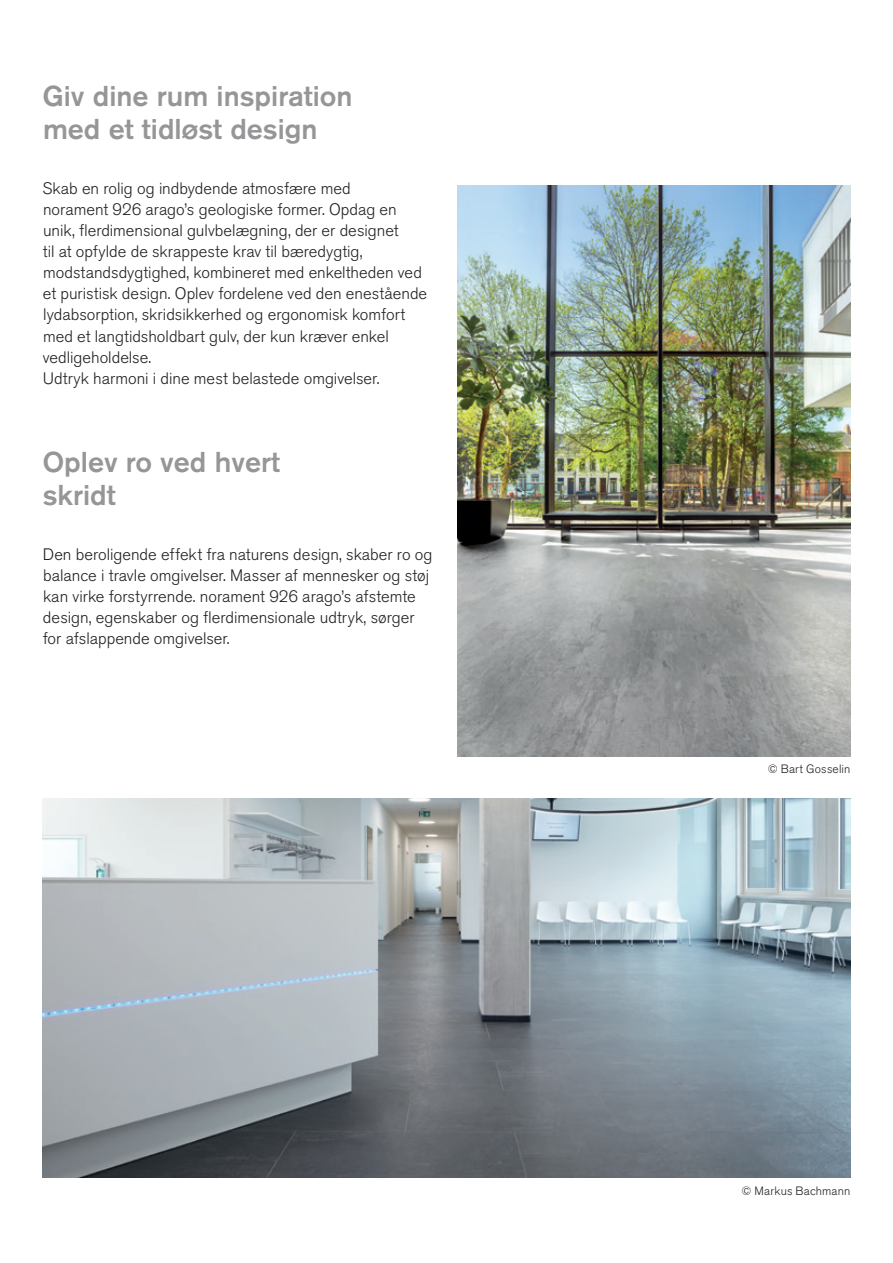
<style>
.page{position:relative;width:893px;height:1263px;background:#fff}
.page>*{position:absolute;margin:0;border:0;box-sizing:border-box;transform-origin:0 0}
.t1{font:500 28.5px/33px "Akzidenz Grotesk Pro";color:#969598}
.t2{font:300 16.5px/21px "Akzidenz Grotesk Pro";color:#231f20}
.t3{font:300 12px "Akzidenz Grotesk Pro";letter-spacing:.015em;color:#231f20}
</style>
<div class="page">
<img style="left:43px;top:799px;width:807px;height:379px">
<img style="left:457px;top:186px;width:393px;height:570px">
<h1 class="t1" style="left:42px;top:79px;width:312px">Giv dine rum inspiration med et tidløst design</h1>
<p class="t2" style="left:42px;top:178px;width:386px">Skab en rolig og indbydende atmosfære med<br>norament 926 arago’s geologiske former. Opdag en unik, flerdimensional gulvbelægning, der er designet<br>til at opfylde de skrappeste krav til bæredygtig, modstandsdygtighed, kombineret med enkeltheden ved et puristisk design. Oplev fordelene ved den enestående lydabsorption, skridsikkerhed og ergonomisk komfort med et langtidsholdbart gulv, der kun kræver enkel vedligeholdelse.<br>Udtryk harmoni i dine mest belastede omgivelser.</p>
<h1 class="t1" style="left:42px;top:445px;width:239px">Oplev ro ved hvert skridt</h1>
<p class="t2" style="left:43px;top:543px;width:391px">Den beroligende effekt fra naturens design, skaber ro og balance i travle omgivelser. Masser af mennesker og støj kan virke forstyrrende. norament 926 arago’s afstemte design, egenskaber og flerdimensionale udtryk, sørger for afslappende omgivelser.</p>
<p class="t3" style="left:768px;top:761px;width:84px">© Bart Gosselin</p>
<p class="t3" style="left:741px;top:1183px;width:110px">© Markus Bachmann</p>
</div>
